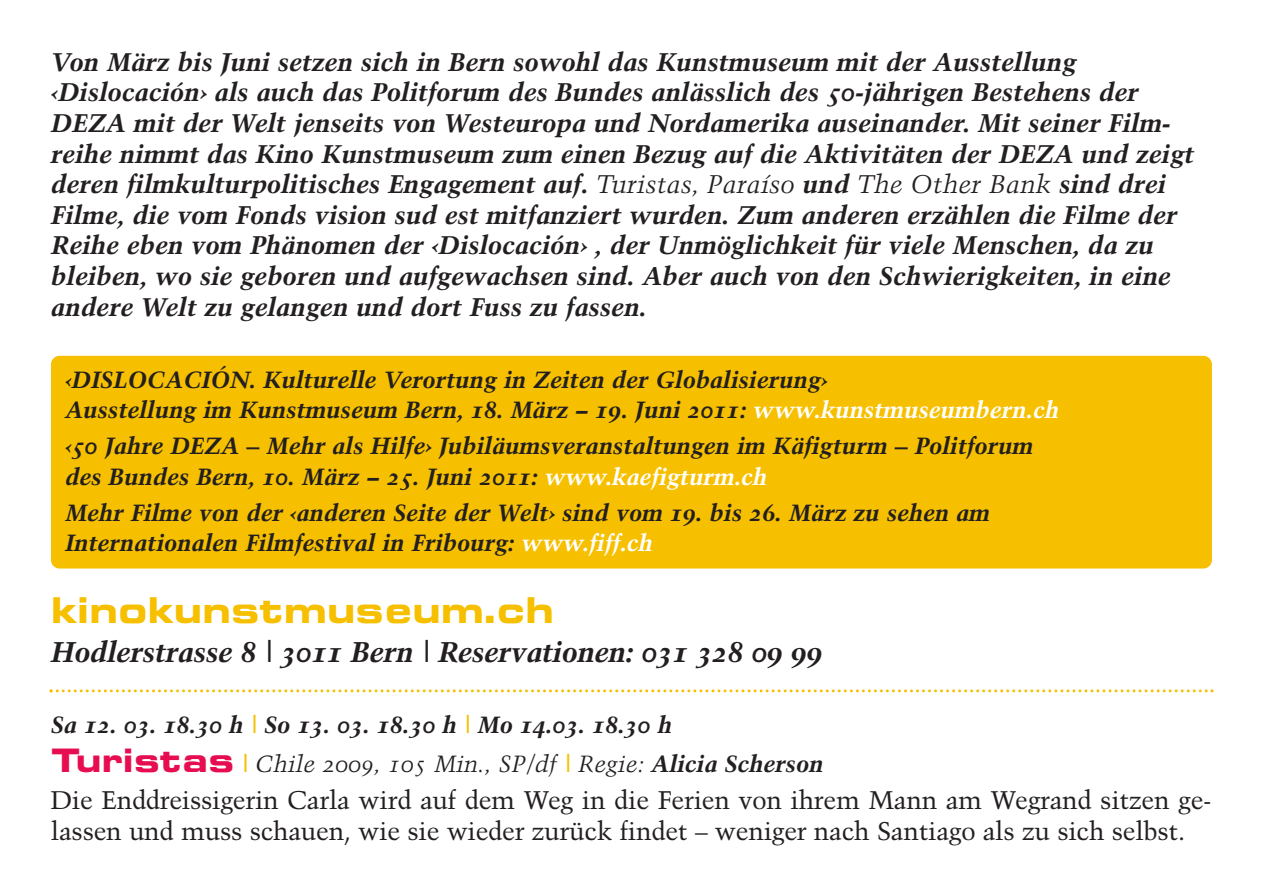
<style>
.page{position:relative;width:1263px;height:893px;background:#fff}
.page>*{position:absolute;margin:0;border:0;box-sizing:border-box;transform-origin:0 0}
.t1{font:33px "Thekla Bold Extended";letter-spacing:.05em;color:#f6c000}
.t2{font:28.5px "Trump Mediaeval Bold Italic Os F";letter-spacing:-.01em;color:#231f20}
.t3{font:25.5px/30.6px "Trump Mediaeval Bold Italic Os F";color:#231f20}
.t4{font:25.5px/30.9px "Trump Mediaeval";letter-spacing:-.01em;color:#231f20}
.t5{font:23.4px/30px "Trump Mediaeval Bold Italic Os F";color:#231f20}
.t6{font:23.4px "Trump Mediaeval Italic Os F";color:#231f20}
.s1{font-family:"Trump Mediaeval Italic Os F"}
.s2{color:#fff}
.s3{color:#f6c000}
.s4{font-family:"Thekla Bold Extended";font-size:30px;color:#e60d50}
.s5{font-family:"Trump Mediaeval Bold Italic Os F";color:#f6c000}
.s6{font-family:"Trump Mediaeval Bold Italic Os F"}
</style>
<div class="page">
<div style="left:51px;top:356px;width:1161px;height:212px;background:#f6c000;border-radius:9px"></div>
<svg style="left:49px;top:689px;width:1164px;height:3px"></svg>
<p class="t3" style="left:51px;top:48px;width:1145px">Von März bis Juni setzen sich in Bern sowohl das Kunstmuseum mit der Ausstellung ‹Dislocación› als auch das Politforum des Bundes anlässlich des 50-jährigen Bestehens der DEZA mit der Welt jenseits von Westeuropa und Nordamerika auseinander. Mit seiner Film - reihe nimmt das Kino Kunstmuseum zum einen Bezug auf die Aktivitäten der DEZA und zeigt deren filmkulturpolitisches Engagement auf. <span class="s1">Turistas, Paraíso</span> und <span class="s1">The Other Bank</span> sind drei Filme, die vom Fonds vision sud est mitfanziert wurden. Zum anderen erzählen die Filme der Reihe eben vom Phänomen der ‹Dislocación› , der Unmöglichkeit für viele Men schen, da zu bleiben, wo sie geboren und aufgewachsen sind. Aber auch von den Schwierig keiten, in eine andere Welt zu gelangen und dort Fuss zu fassen.</p>
<p class="t5" style="left:65px;top:367px;width:995px">‹DISLOCACIÓN. Kulturelle Verortung in Zeiten der Globalisierung›<br>Ausstellung im Kunstmuseum Bern, 18. März -- 19. Juni 2011: <span class="s2">www.kunstmuseumbern.ch</span></p>
<p class="t5" style="left:65px;top:433px;width:970px">‹50 Jahre DEZA – Mehr als Hilfe› Jubiläumsveranstaltungen im Käfigturm – Politforum des Bundes Bern, 10. März -- 25. Juni 2011: <span class="s2">www.kaefigturm.ch</span></p>
<p class="t5" style="left:65px;top:499px;width:926px">Mehr Filme von der ‹anderen Seite der Welt› sind vom 19. bis 26. März zu sehen am<br>Internationalen Filmfestival in Fribourg: <span class="s2">www.fiff.ch</span></p>
<p class="t1" style="left:51px;top:597px;width:503px">kinokunstmuseum.ch</p>
<p class="t2" style="left:51px;top:640px;width:773px">Hodlerstrasse 8 | 3011 Bern | Reservationen: 031 328 09 99</p>
<p class="t5" style="left:51px;top:711px;width:622px">Sa 12. 03. 18.30 h <span class="s3">|</span> So 13. 03. 18.30 h <span class="s3">|</span> Mo 14.03. 18.30 h</p>
<p class="t6" style="left:51px;top:754px;width:774px"><span class="s4">Turistas</span> <span class="s5">|</span> Chile 2009, 105 Min., SP/df <span class="s5">|</span> Regie: <span class="s6">Alicia Scherson</span></p>
<p class="t4" style="left:51px;top:787px;width:1162px">Die Enddreissigerin Carla wird auf dem Weg in die Ferien von ihrem Mann am Wegrand sitzen ge - lassen und muss schauen, wie sie wieder zurück findet – weniger nach Santiago als zu sich selbst.</p>
</div>
